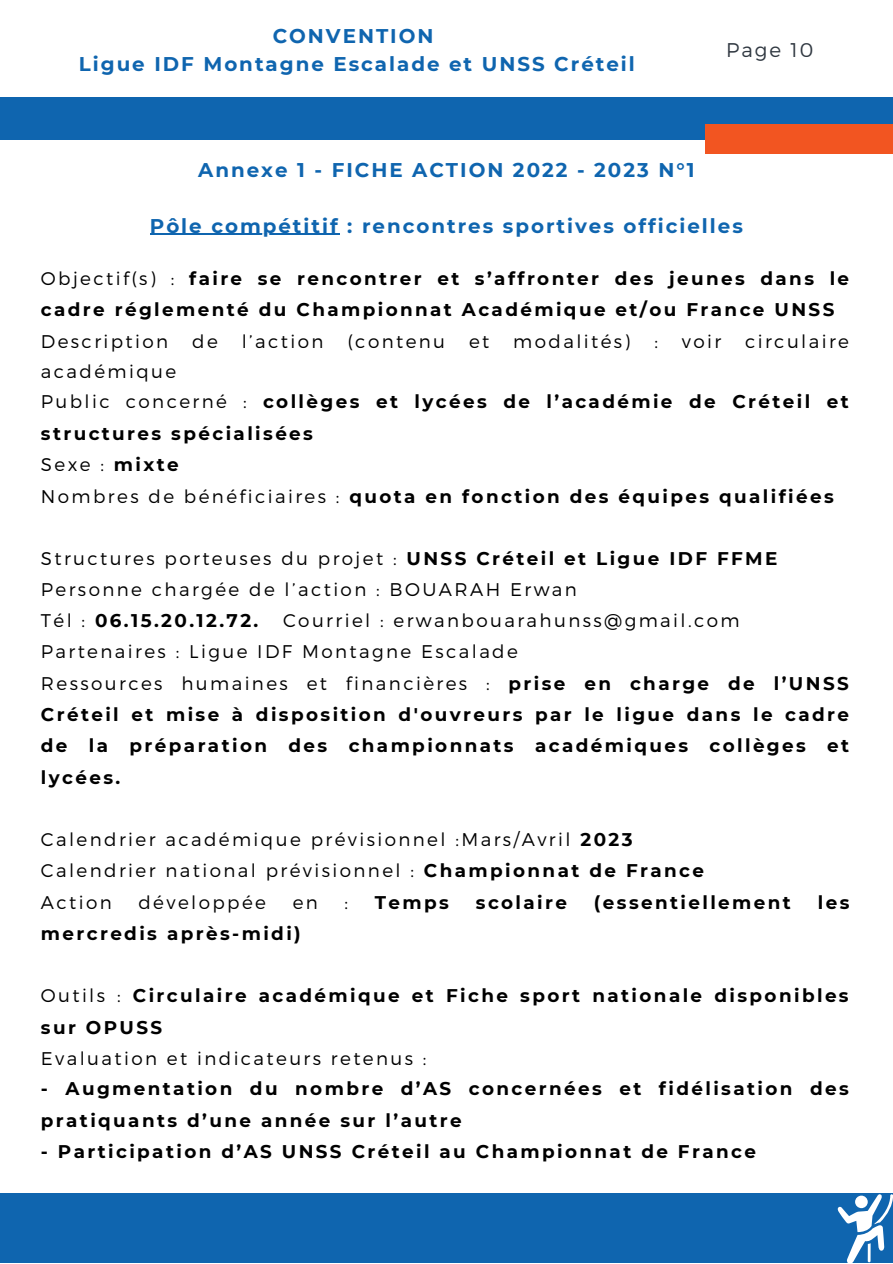
<style>
.page{position:relative;width:893px;height:1264px;background:#fff}
.page>*{position:absolute;margin:0;border:0;box-sizing:border-box;transform-origin:0 0}
.t1{font:700 19.8px/28px "Montserrat";letter-spacing:.1em;color:#0f65af;text-align:center}
.t2{font:300 19.8px "Montserrat";letter-spacing:.1em;color:#303841}
.t3{font:700 18.3px/31.5px "Montserrat";letter-spacing:.13em;color:#000}
.t4{font:300 18.3px/30.9px "Montserrat";letter-spacing:.13em;color:#000}
.s1{font-weight:300}
.s2{font-weight:700}
</style>
<div class="page">
<div style="left:0;top:98px;width:892px;height:41px;background:#0f65af"></div>
<div style="left:0;top:1193px;width:892px;height:69px;background:#0f65af"></div>
<div style="left:705px;top:124px;width:187px;height:29px;background:#f25521"></div>
<svg style="left:837px;top:1194px;width:55px;height:68px"></svg>
<hr style="left:150px;top:234px;width:190px;height:1px;background:#0f65af">
<p class="t1" style="left:79px;top:22px;width:557px">CONVENTION<br>Ligue IDF Montagne Escalade et UNSS Créteil</p>
<p class="t2" style="left:726px;top:37px;width:89px">Page 10</p>
<p class="t1" style="left:198px;top:156px;width:497px">Annexe 1 - FICHE ACTION 2022 - 2023 N°1</p>
<p class="t1" style="left:150px;top:211px;width:594px">Pôle compétitif : rencontres sportives officielles</p>
<p class="t3" style="left:41px;top:262px;width:809px"><span class="s1">Objectif(s) :</span> faire se rencontrer et s’affronter des jeunes dans le cadre réglementé du Championnat Académique et/ou France UNSS</p>
<p class="t4" style="left:41px;top:325px;width:129px">Description</p>
<p class="t4" style="left:192px;top:325px;width:27px">de</p>
<p class="t4" style="left:242px;top:325px;width:83px">l’action</p>
<p class="t4" style="left:347px;top:325px;width:99px">(contenu</p>
<p class="t4" style="left:469px;top:325px;width:22px">et</p>
<p class="t4" style="left:513px;top:325px;width:119px">modalités)</p>
<p class="t4" style="left:654px;top:325px;width:5px">:</p>
<p class="t4" style="left:681px;top:325px;width:41px">voir</p>
<p class="t4" style="left:745px;top:325px;width:105px">circulaire</p>
<p class="t3" style="left:41px;top:356px;width:809px"><span class="s1">académique<br>Public concerné :</span> collèges et lycées de l’académie de Créteil et structures spécialisées<br><span class="s1">Sexe :</span> mixte<br><span class="s1">Nombres de bénéficiaires :</span> quota en fonction des équipes qualifiées</p>
<p class="t4" style="left:41px;top:542px;width:738px">Structures porteuses du projet : <span class="s2">UNSS Créteil et Ligue IDF FFME<br></span>Personne chargée de l’action : BOUARAH Erwan<br>Tél : <span class="s2">06.15.20.12.72.</span></p>
<p class="t3" style="left:41px;top:604px;width:809px;text-indent:242px"><span class="s1">Courriel : erwanbouarahunss@gmail.com Partenaires : Ligue IDF Montagne Escalade<br>Ressources humaines et financières :</span> prise en charge de l’UNSS Créteil et mise à disposition d'ouvreurs par le ligue dans le cadre de la préparation des championnats académiques collèges et lycées.</p>
<p class="t4" style="left:41px;top:822px;width:664px;line-height:31.5px">Calendrier académique prévisionnel :Mars/Avril <span class="s2">2023<br></span>Calendrier national prévisionnel : <span class="s2">Championnat de France<br></span>Action</p>
<p class="t4" style="left:138px;top:885px;width:129px">développée</p>
<p class="t4" style="left:293px;top:885px;width:27px">en</p>
<p class="t4" style="left:344px;top:885px;width:5px">:</p>
<p class="t3" style="left:375px;top:886px;width:76px">Temps</p>
<p class="t3" style="left:476px;top:886px;width:93px">scolaire</p>
<p class="t3" style="left:594px;top:886px;width:198px">(essentiellement</p>
<p class="t3" style="left:817px;top:886px;width:33px">les</p>
<p class="t3" style="left:41px;top:918px;width:261px">mercredis après-midi)</p>
<p class="t3" style="left:41px;top:979px;width:809px"><span class="s1">Outils :</span> Circulaire académique et Fiche sport nationale disponibles sur OPUSS</p>
<p class="t4" style="left:41px;top:1042px;width:387px">Evaluation et indicateurs retenus :</p>
<p class="t3" style="left:41px;top:1073px;width:809px">- Augmentation du nombre d’AS concernées et fidélisation des pratiquants d’une année sur l’autre</p>
<p class="t3" style="left:41px;top:1136px;width:716px">- Participation d’AS UNSS Créteil au Championnat de France</p>
</div>
